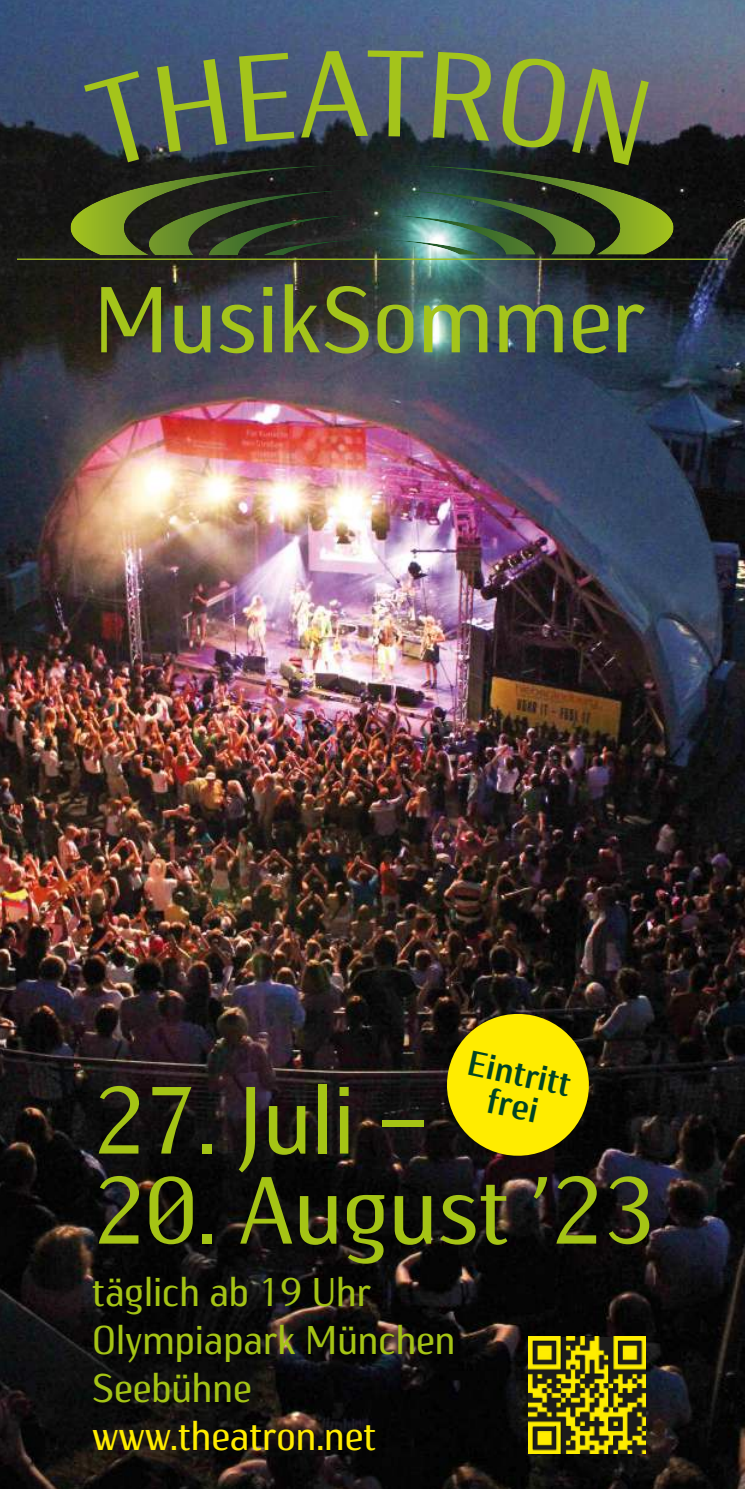
<style>
.page{position:relative;width:745px;height:1489px;background:#fff}
.page>*{position:absolute;margin:0;border:0;box-sizing:border-box;transform-origin:0 0}
.t1{font:600 95px "Kuusi Sans";color:#a5c415}
.t2{font:600 93.25px "Kuusi Sans";color:#a4c41b}
.t3{font:600 40px/48px "Kuusi Sans";color:#a5c415}
.t4{font:600 40px "Kuusi Sans";color:#ffec00}
.t5{font:700 35px/32.5px "Kuusi Sans";color:#004324;text-align:center}
</style>
<div class="page">
<img style="left:0;top:0;width:744px;height:1488px">
<img style="left:374px;top:165px;width:299px;height:90px">
<img style="left:70px;top:165px;width:304px;height:90px">
<hr style="left:18px;top:258px;width:708px;height:2px;background:#a4c41b">
<svg style="left:440px;top:1007px;width:155px;height:155px;background:#aea005"></svg>
<img style="left:528px;top:1336px;width:117px;height:117px">
<svg style="left:84px;top:59px;width:143px;height:109px;background:#394661"></svg>
<svg style="left:239px;top:50px;width:184px;height:92px;background:#45516e"></svg>
<svg style="left:432px;top:51px;width:216px;height:114px;background:#4c5167"></svg>
<h2 class="t2" style="left:93px;top:265px;width:552px">MusikSommer</h2>
<p class="t5" style="left:471px;top:1046px;width:106px;rotate:12deg">Eintritt frei</p>
<h1 class="t1" style="left:92px;top:1084px;width:337px">27. Juli –</h1>
<h1 class="t1" style="left:92px;top:1174px;width:564px">20. August ’23</h1>
<p class="t3" style="left:92px;top:1271px;width:364px">täglich ab 19 Uhr<br>Olympiapark München<br>Seebühne</p>
<p class="t4" style="left:92px;top:1420px;width:285px">www.theatron.net</p>
</div>
